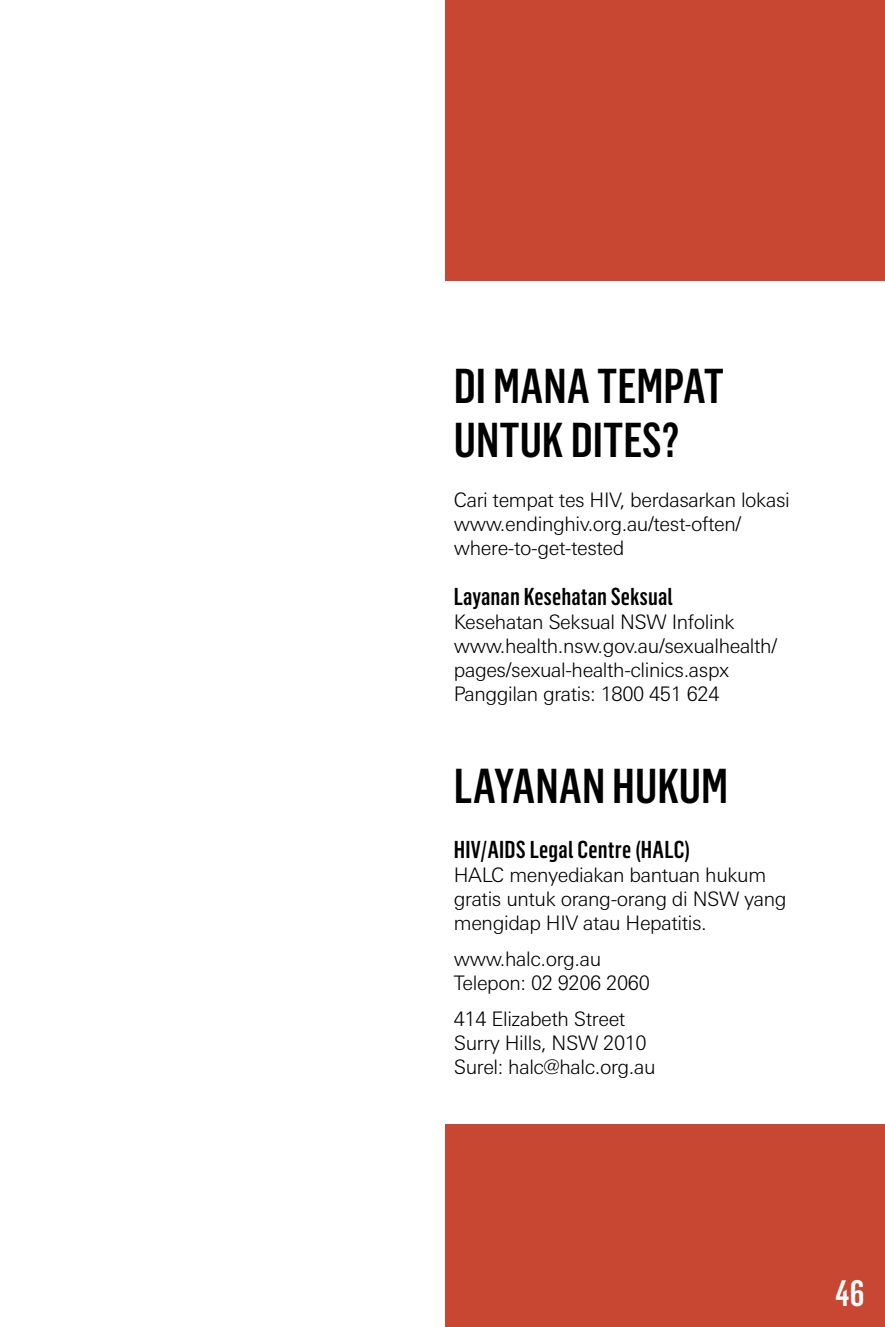
<style>
.page{position:relative;width:885px;height:1327px;background:#fff}
.page>*{position:absolute;margin:0;border:0;box-sizing:border-box;transform-origin:0 0}
.t1{font:500 48px/54px "Flama Condensed";color:#000}
.t2{font:500 36px "Flama Condensed";color:#fff}
.t3{font:500 24px "Flama Condensed";letter-spacing:.005em;color:#000}
.t4{font:300 20px/24px "Linotype Univers Basic";letter-spacing:-.02em;color:#000}
</style>
<div class="page">
<div style="left:445px;top:1124px;width:439px;height:203px;background:#c84732"></div>
<div style="left:445px;top:0;width:439px;height:281px;background:#c84732"></div>
<h1 class="t1" style="left:454px;top:357px;width:272px">Di mana tempat untuk dites?</h1>
<p class="t4" style="left:454px;top:488px;width:337px">Cari tempat tes HIV, berdasarkan lokasi www.endinghiv.org.au/test-often/ where-to-get-tested</p>
<p class="t3" style="left:454px;top:582px;width:220px">Layanan Kesehatan Seksual</p>
<p class="t4" style="left:454px;top:610px;width:325px">Kesehatan Seksual N SW Infolink www.health.nsw.gov.au/sexualhealth/ pages/sexual-health-clinics.aspx Panggilan gratis: 1800 451 624</p>
<h1 class="t1" style="left:454px;top:758px;width:205px">Layanan Hukum</h1>
<p class="t3" style="left:454px;top:834px;width:238px">HIV/AIDS Legal Centre (HALC)</p>
<p class="t4" style="left:454px;top:862px;width:334px">HALC menyediakan bantuan hukum gratis untuk orang-orang di NSW yang mengidap HIV atau Hepatitis.</p>
<p class="t4" style="left:454px;top:946px;width:197px">www.halc.org.au<br>Telepon: 02 9206 2060</p>
<p class="t4" style="left:454px;top:1006px;width:203px">414 Elizabeth Street<br>Surry Hills, NSW 2010<br>Surel: halc@halc.org.au</p>
<h2 class="t2" style="left:835px;top:1271px;width:31px">46</h2>
</div>
